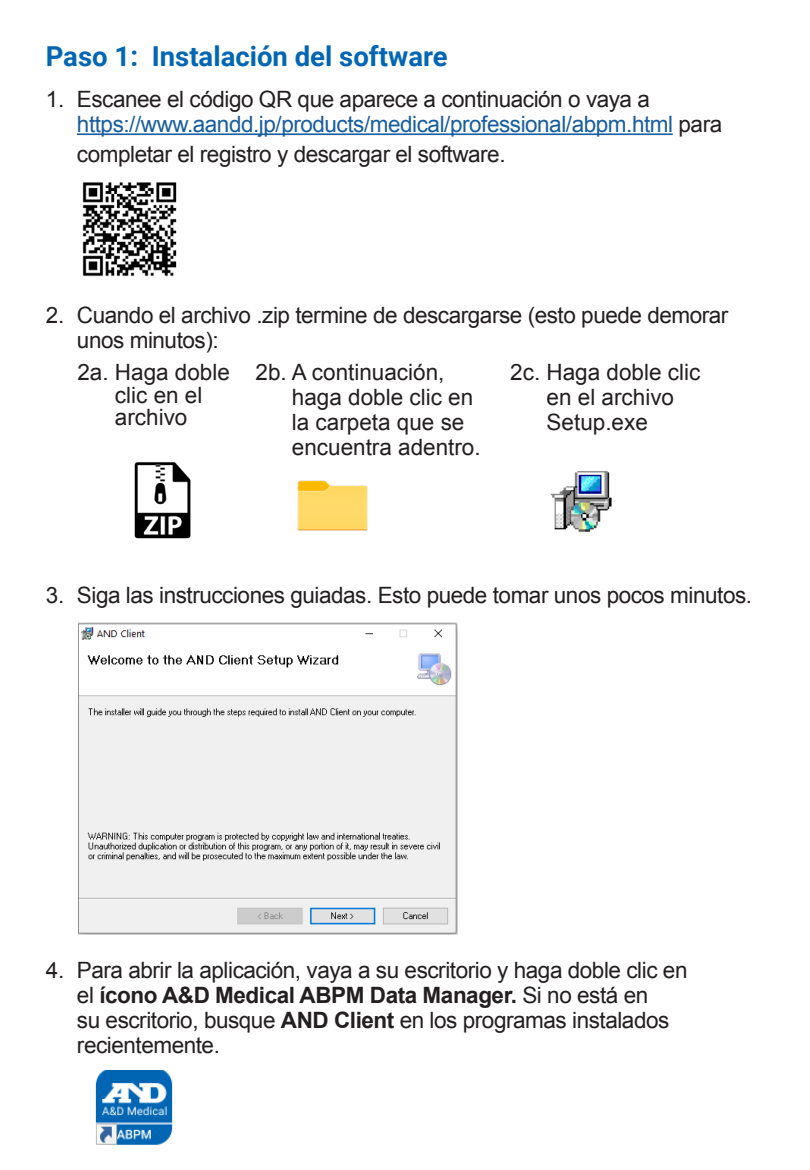
<style>
.page{position:relative;width:810px;height:1170px;background:#fff}
.page>*{position:absolute;margin:0;border:0;box-sizing:border-box;transform-origin:0 0}
.t1{font:700 27.5px "Roboto";color:#0166b3}
.Body{font:22.5px/25px "Arial";letter-spacing:-.02em;color:#231f20}
.Body-2{font:22.5px/25px "Arial";color:#231f20}
.Body-3{font:22.5px/25px "Arial";letter-spacing:-.02em;color:#175d9e}
.s1{color:#231f20}
.s2{font-weight:700}
</style>
<div class="page">
<hr style="left:77px;top:133px;width:596px;height:2px;background:#175d9e">
<img style="left:78px;top:623px;width:379px;height:312px">
<img style="left:95px;top:1070px;width:78px;height:75px">
<img style="left:134px;top:462px;width:57px;height:77px">
<img style="left:297px;top:480px;width:71px;height:51px">
<img style="left:550px;top:471px;width:62px;height:61px">
<img style="left:82px;top:182px;width:95px;height:95px">
<p class="t1" style="left:46px;top:37px;width:404px">Paso 1: Instalación del software</p>
<p class="Body-3" style="left:77px;top:87px;width:647px;text-indent:-31px"><span class="s1">1. Escanee el código QR que aparece a continuación o vaya a </span>https://www.aandd.jp/products/medical/professional/abpm.html <span class="s1">para</span></p>
<p class="Body" style="left:77px;top:142px;width:430px">completar el registro y descargar el software.</p>
<p class="Body" style="left:77px;top:303px;width:653px;text-indent:-31px">2. Cuando el archivo .zip termine de descargarse (esto puede demorar unos minutos):</p>
<p class="Body-2" style="left:77px;top:361px;width:154px;line-height:22.5px;text-align:center">2a. Haga doble clic en el archivo</p>
<p class="Body-2" style="left:292px;top:360px;width:190px;text-indent:-36px">2b. A continuación, haga doble clic en la carpeta que se encuentra adentro.</p>
<p class="Body-2" style="left:547px;top:360px;width:155px;text-indent:-36px">2c. Haga doble clic en el archivo<br>Setup.exe</p>
<p class="Body" style="left:46px;top:583px;width:708px">3. Siga las instrucciones guiadas. Esto puede tomar unos pocos minutos.</p>
<p class="Body" style="left:77px;top:957px;width:612px;text-indent:-31px">4. Para abrir la aplicación, vaya a su escritorio y haga doble clic en el <span class="s2">ícono A&amp;D Medical ABPM Data Manager.</span> Si no está en<br>su escritorio, busque <span class="s2">AND Client</span> en los programas instalados recientemente.</p>
</div>
